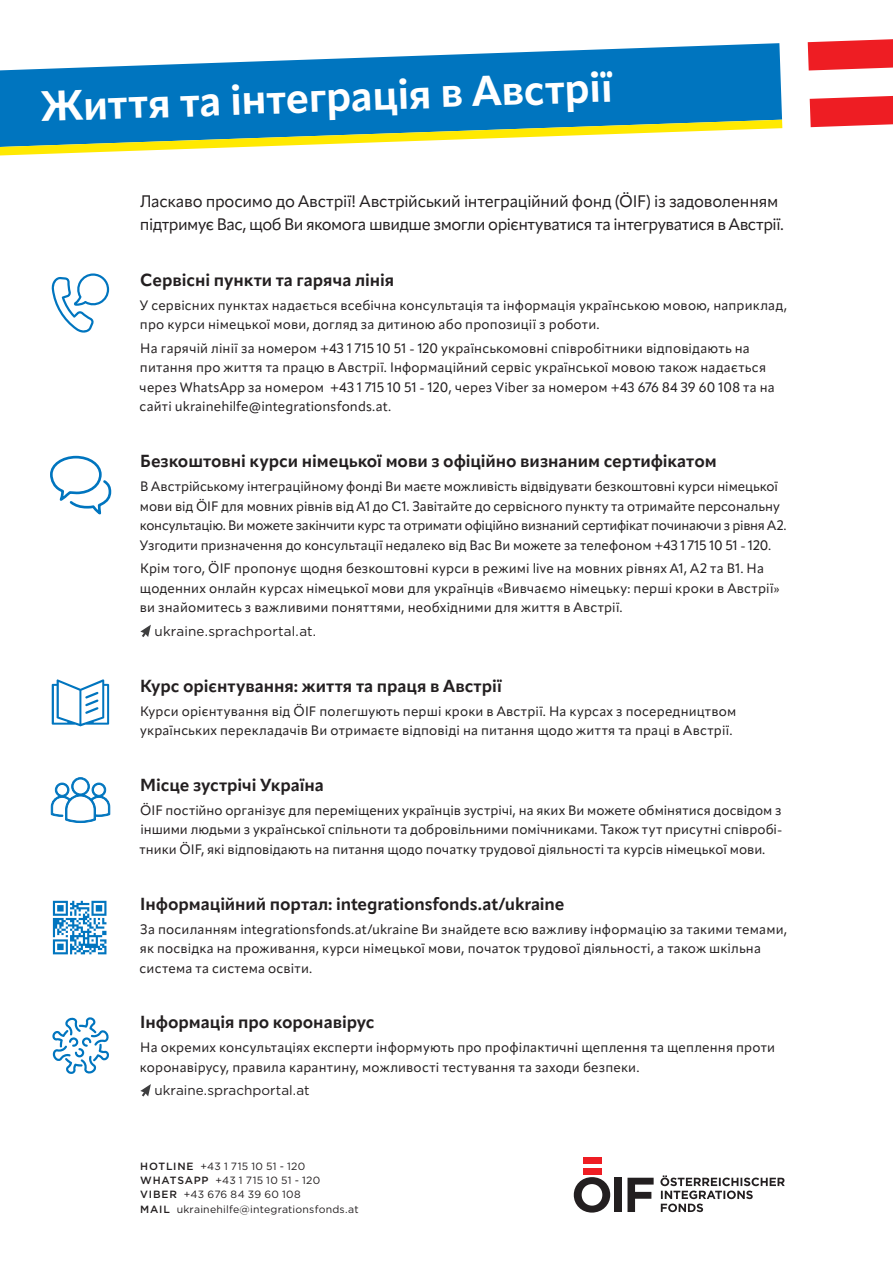
<style>
.page{position:relative;width:893px;height:1263px;background:#fff}
.page>*{position:absolute;margin:0;border:0;box-sizing:border-box;transform-origin:0 0}
.t1{font:700 42px "Apparat";color:#fff}
.t2{font:700 17.25px "Apparat";letter-spacing:-.005em;color:#231f20}
.t3{font:16.5px/22.5px "Apparat";letter-spacing:-.02em;color:#231f20}
.t4{font:13.5px/19.5px "Apparat";letter-spacing:.01em;color:#231f20}
.t5{font:13.5px "Gotham";letter-spacing:.005em;color:#231f20}
.t6{font:10.5px/14.2px "Gotham";letter-spacing:.02em;color:#231f20}
.s1{font-weight:500}
</style>
<div class="page">
<svg style="left:140px;top:625px;width:11px;height:12px"></svg>
<svg style="left:140px;top:1084px;width:11px;height:12px"></svg>
<svg style="left:51px;top:273px;width:58px;height:60px"></svg>
<svg style="left:50px;top:455px;width:62px;height:60px"></svg>
<svg style="left:52px;top:679px;width:57px;height:47px"></svg>
<svg style="left:50px;top:777px;width:61px;height:46px"></svg>
<svg style="left:53px;top:901px;width:53px;height:53px"></svg>
<svg style="left:52px;top:1017px;width:57px;height:57px"></svg>
<svg style="left:574px;top:1177px;width:36px;height:35px"></svg>
<div style="left:614px;top:1178px;width:8px;height:34px;background:#231f20"></div>
<svg style="left:627px;top:1178px;width:27px;height:34px"></svg>
<div style="left:583px;top:1168px;width:18px;height:6px;background:#ee1d23"></div>
<div style="left:583px;top:1158px;width:18px;height:6px;background:#ee1d23"></div>
<svg style="left:660px;top:1175px;width:125px;height:37px"></svg>
<svg style="left:0;top:43px;width:782px;height:77px;fill:#0075bf"></svg>
<svg style="left:0;top:120px;width:782px;height:35px"></svg>
<svg style="left:808px;top:39px;width:85px;height:32px;background:#ef373c"></svg>
<svg style="left:810px;top:96px;width:83px;height:31px;background:#ef3036"></svg>
<h1 class="t1" style="left:40px;top:81px;width:573px;rotate:-2deg">Життя та інтеграція в Австрії</h1>
<p class="t3" style="left:140px;top:190px;width:646px">Ласкаво просимо до Австрії! Австрійський інтеграційний фонд (ÖIF) із задоволенням підтримує Вас, щоб Ви якомога швидше змогли орієнтуватися та інтегруватися в Австрії.</p>
<p class="t2" style="left:140px;top:269px;width:256px">Сервісні пункти та гаряча лінія</p>
<p class="t4" style="left:140px;top:295px;width:649px">У сервісних пунктах надається всебічна консультація та інформація українською мовою, наприклад, про курси німецької мови, догляд за дитиною або пропозиції з роботи.</p>
<p class="t4" style="left:139px;top:338px;width:637px">На гарячій лінії за номером +43 1 715 10 51 - 120 українськомовні співробітники відповідають на питання про життя та працю в Австрії. Інформаційний сервіс української мовою також надається через WhatsApp за номером +43 1 715 10 51 - 120, через Viber за номером +43 676 84 39 60 108 та на сайті ukrainehilfe@integrationsfonds.at.</p>
<p class="t2" style="left:140px;top:451px;width:578px">Безкоштовні курси німецької мови з офіційно визнаним сертифікатом</p>
<p class="t4" style="left:140px;top:477px;width:648px">В Австрійському інтеграційному фонді Ви маєте можливість відвідувати безкоштовні курси німецької мови від ÖIF для мовних рівнів від A1 до C1. Завітайте до сервісного пункту та отримайте персональну консультацію. Ви можете закінчити курс та отримати офіційно визнаний сертифікат починаючи з рівня A2.<br>Узгодити призначення до консультації недалеко від Вас Ви можете за телефоном +43 1 715 10 51 - 120.</p>
<p class="t4" style="left:140px;top:559px;width:641px">Крім того, ÖIF пропонує щодня безкоштовні курси в режимі live на мовних рівнях A1, A2 та B1. На щоденних онлайн курсах німецької мови для українців «Вивчаємо німецьку: перші кроки в Австрії» ви знайомитесь з важливими поняттями, необхідними для життя в Австрії.</p>
<p class="t5" style="left:155px;top:623px;width:163px">ukraine.sprachportal.at.</p>
<p class="t2" style="left:140px;top:675px;width:363px">Курс орієнтування: життя та праця в Австрії</p>
<p class="t4" style="left:140px;top:701px;width:598px">Курси орієнтування від ÖIF полегшують перші кроки в Австрії. На курсах з посередництвом українських перекладачів Ви отримаєте відповіді на питання щодо життя та праці в Австрії.</p>
<p class="t2" style="left:140px;top:774px;width:185px">Місце зустрічі Україна</p>
<p class="t4" style="left:140px;top:800px;width:644px;text-align:justify">ÖIF постійно організує для переміщених українців зустрічі, на яких Ви можете обмінятися досвідом з іншими людьми з української спільноти та добровільними помічниками. Також тут присутні співробі&shy;тники ÖIF, які відповідають на питання щодо початку трудової діяльності та курсів німецької мови.</p>
<p class="t2" style="left:140px;top:893px;width:426px">Інформаційний портал: integrationsfonds.at/ukraine</p>
<p class="t4" style="left:140px;top:919px;width:649px">За посиланням integrationsfonds.at/ukraine Ви знайдете всю важливу інформацію за такими темами, як посвідка на проживання, курси німецької мови, початок трудової діяльності, а також шкільна система та система освіти.</p>
<p class="t2" style="left:140px;top:1012px;width:236px">Інформація про коронавірус</p>
<p class="t4" style="left:140px;top:1038px;width:637px">На окремих консультаціях експерти інформують про профілактичні щеплення та щеплення проти коронавірусу, правила карантину, можливості тестування та заходи безпеки.</p>
<p class="t5" style="left:155px;top:1082px;width:157px">ukraine.sprachportal.at</p>
<p class="t6" style="left:140px;top:1159px;width:220px"><span class="s1">HOTLINE</span> +43 1 715 10 51 - 120<br><span class="s1">WHATSAPP</span> +43 1 715 10 51 - 120<br><span class="s1">VIBER</span> +43 676 84 39 60 108<br><span class="s1">MAIL</span> ukrainehilfe@integrationsfonds.at</p>
</div>
